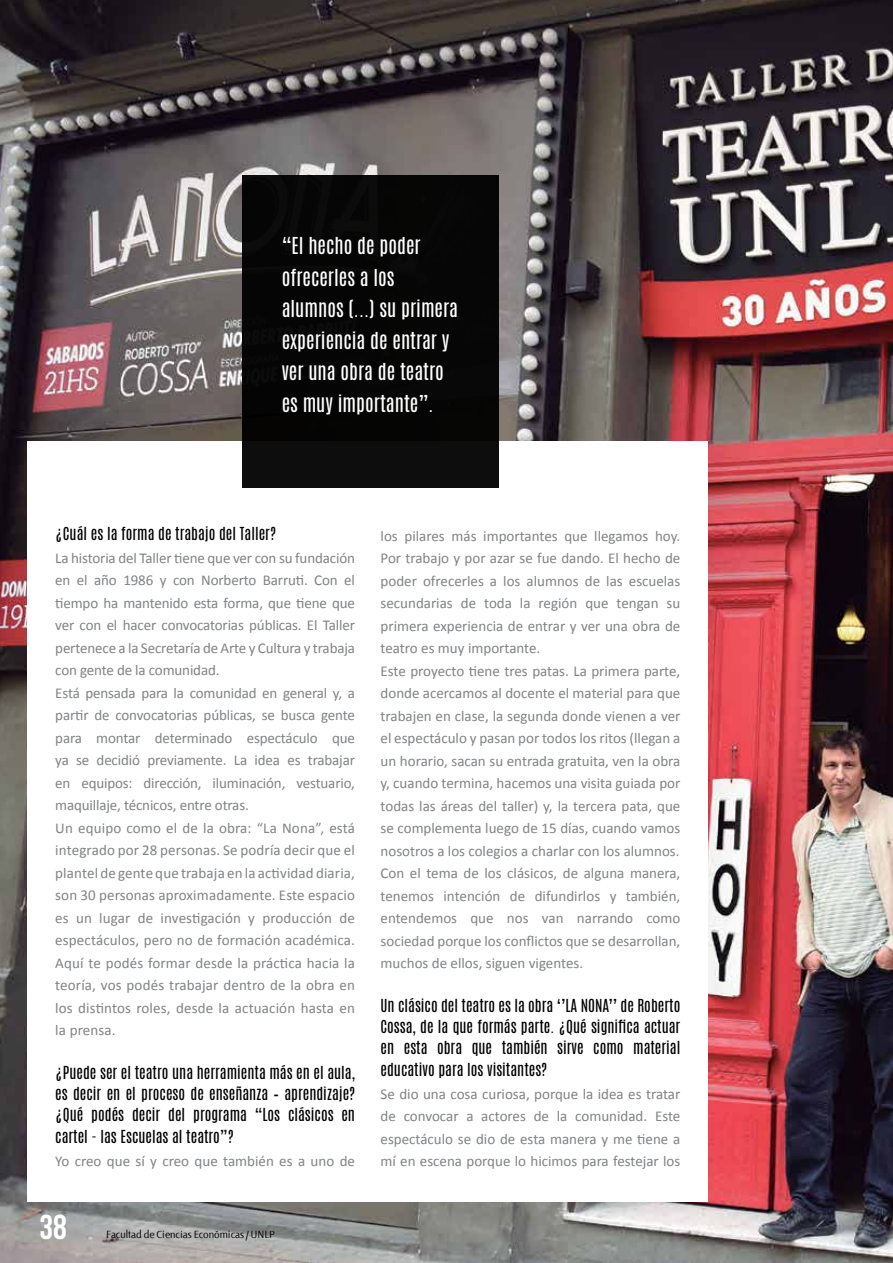
<style>
.page{position:relative;width:893px;height:1263px;background:#fff}
.page>*{position:absolute;margin:0;border:0;box-sizing:border-box;transform-origin:0 0}
.t1{font:34.5px "Bebas Neue";color:#fff}
.t2{font:19.5px/31.5px "Antonio";color:#fff}
.t3{font:15px/22.5px "Calibri";color:#808285}
.t4{font:15px/21px "Antonio";color:#000;text-align:justify}
.t5{font:11.25px "Fontana Texto Kern";color:#000}
</style>
<div class="page">
<img style="left:0;top:0;width:893px;height:1263px">
<div style="left:28px;top:442px;width:680px;height:759px;background:#fff"></div>
<div style="left:242px;top:176px;width:256px;height:312px;background:#000"></div>
<h2 class="t2" style="left:282px;top:230px;width:178px">“El hecho de poder ofrecerles a los alumnos (...) su primera experiencia de entrar y ver una obra de teatro es muy importante”.</h2>
<p class="t4" style="left:55px;top:523px;width:222px">¿Cuál es la forma de trabajo del Taller?</p>
<p class="t3" style="left:55px;top:546px;width:301px">La historia del Taller tiene que ver con su fundación en el año 1986 y con Norberto Barruti. Con el tiempo ha mantenido esta forma, que tiene que ver con el hacer convocatorias públicas. El Taller pertenece a la Secretaría de Arte y Cultura y trabaja con gente de la comunidad.<br>Está pensada para la comunidad en general y, a partir de convocatorias públicas, se busca gente para montar determinado espectáculo que ya se decidió previamente. La idea es trabajar en equipos: dirección, iluminación, vestuario, maquillaje, técnicos, entre otras.<br>Un equipo como el de la obra: “La Nona”, está integrado por 28 personas. Se podría decir que el plantel de gente que trabaja en la actividad diaria, son 30 personas aproximadamente. Este espacio es un lugar de investigación y producción de espectáculos, pero no de formación académica.<br>Aquí te podés formar desde la práctica hacia la teoría, vos podés trabajar dentro de la obra en los distintos roles, desde la actuación hasta en la prensa.</p>
<p class="t4" style="left:55px;top:1062px;width:301px">¿Puede ser el teatro una herramienta más en el aula, es decir en el proceso de enseñanza – aprendizaje? ¿Qué podés decir del programa “Los clásicos en</p>
<p class="t4" style="left:55px;top:1126px;width:180px">cartel - las Escuelas al teatro”?</p>
<p class="t3" style="left:55px;top:1149px;width:301px">Yo creo que sí y creo que también es a uno de</p>
<h1 class="t1" style="left:40px;top:1208px;width:29px">38</h1>
<p class="t5" style="left:106px;top:1229px;width:170px">Facultad de Ciencias Económicas / UNLP</p>
<p class="t3" style="left:381px;top:524px;width:301px">los pilares más importantes que llegamos hoy.<br>Por trabajo y por azar se fue dando. El hecho de poder ofrecerles a los alumnos de las escuelas secundarias de toda la región que tengan su primera experiencia de entrar y ver una obra de teatro es muy importante.<br>Este proyecto tiene tres patas. La primera parte, donde acercamos al docente el material para que trabajen en clase, la segunda donde vienen a ver el espectáculo y pasan por todos los ritos (llegan a un horario, sacan su entrada gratuita, ven la obra y, cuando termina, hacemos una visita guiada por todas las áreas del taller) y, la tercera pata, que se complementa luego de 15 días, cuando vamos nosotros a los colegios a charlar con los alumnos.<br>Con el tema de los clásicos, de alguna manera, tenemos intención de difundirlos y también, entendemos que nos van narrando como sociedad porque los conflictos que se desarrollan, muchos de ellos, siguen vigentes.</p>
<p class="t4" style="left:381px;top:995px;width:301px">Un clásico del teatro es la obra ‘’LA NONA’’ de Roberto Cossa, de la que formás parte. ¿Qué significa actuar en esta obra que también sirve como material</p>
<p class="t4" style="left:381px;top:1059px;width:168px">educativo para los visitantes?</p>
<p class="t3" style="left:381px;top:1082px;width:301px;text-align:justify">Se dio una cosa curiosa, porque la idea es tratar de convocar a actores de la comunidad. Este espectáculo se dio de esta manera y me tiene a mí en escena porque lo hicimos para festejar los</p>
</div>
